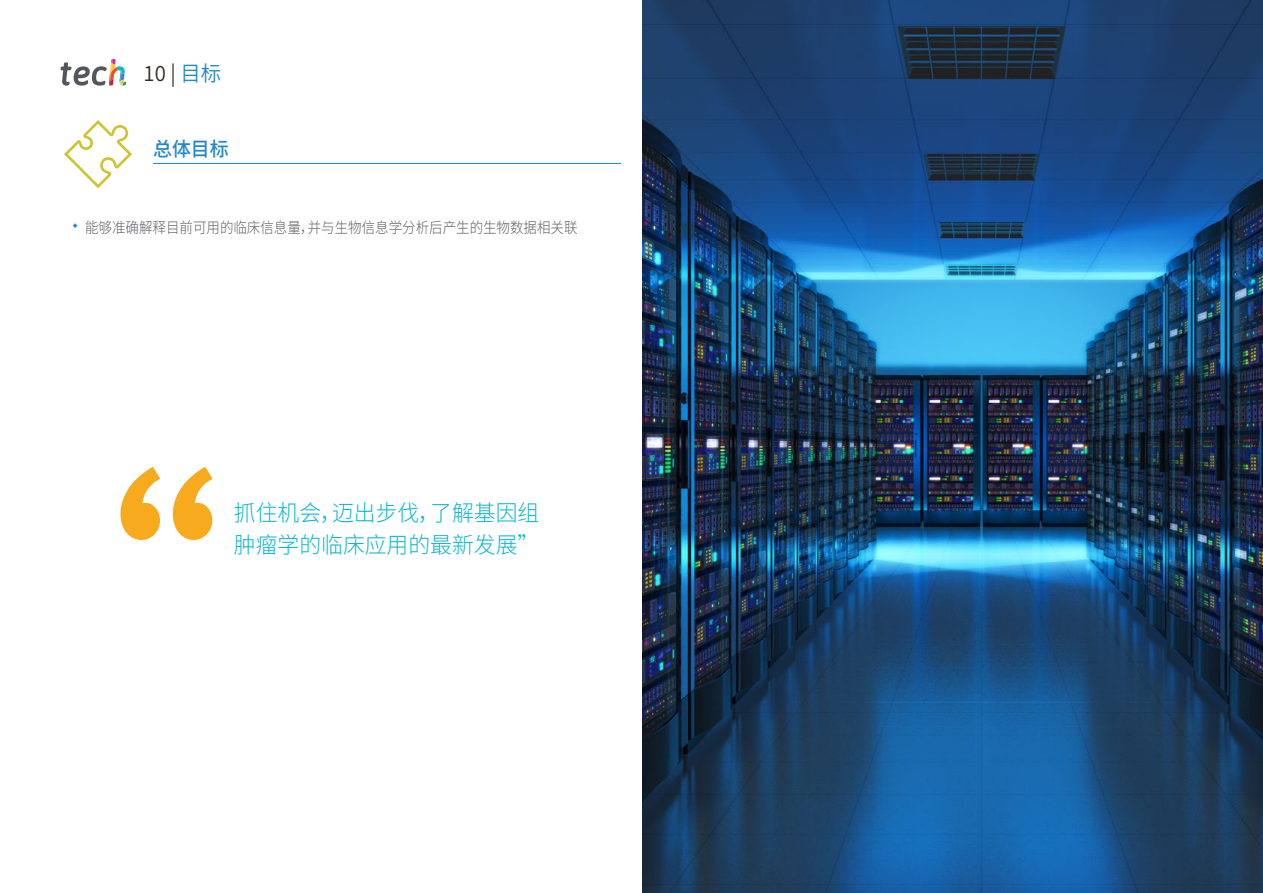
<style>
.page{position:relative;width:1263px;height:893px;background:#fff}
.page>*{position:absolute;margin:0;border:0;box-sizing:border-box;transform-origin:0 0}
.t1{font:300 22.5px/31.5px "Source Han Sans CN";color:#0fb6cf}
.t2{font:21px "Source Han Sans CN";color:#312e20}
.t3{font:500 19.5px "Source Han Sans CN";color:#2488c9}
.t4{font:300 15px "Source Han Sans CN";color:#61646a;scale:.9 1}
.s1{color:#2488c9}
</style>
<div class="page">
<hr style="left:153px;top:163px;width:468px;height:1px;background:#2488c9">
<svg style="left:64px;top:120px;width:68px;height:68px"></svg>
<svg style="left:120px;top:467px;width:93px;height:73px"></svg>
<svg style="left:61px;top:59px;width:65px;height:27px"></svg>
<img style="left:642px;top:0;width:621px;height:893px">
<h2 class="t2" style="left:144px;top:61px;width:79px">10 | <span class="s1">目标</span></h2>
<h3 class="t3" style="left:153px;top:138px;width:77px">总体目标</h3>
<p class="t4" style="left:85px;top:219px;width:549px">能够准确解释目前可用的临床信息量，并与生物信息学分析后产生的生物数据相关联</p>
<h1 class="t1" style="left:234px;top:498px;width:307px">抓住机会，迈出步伐，了解基因组肿瘤学的临床应用的最新发展”</h1>
</div>
